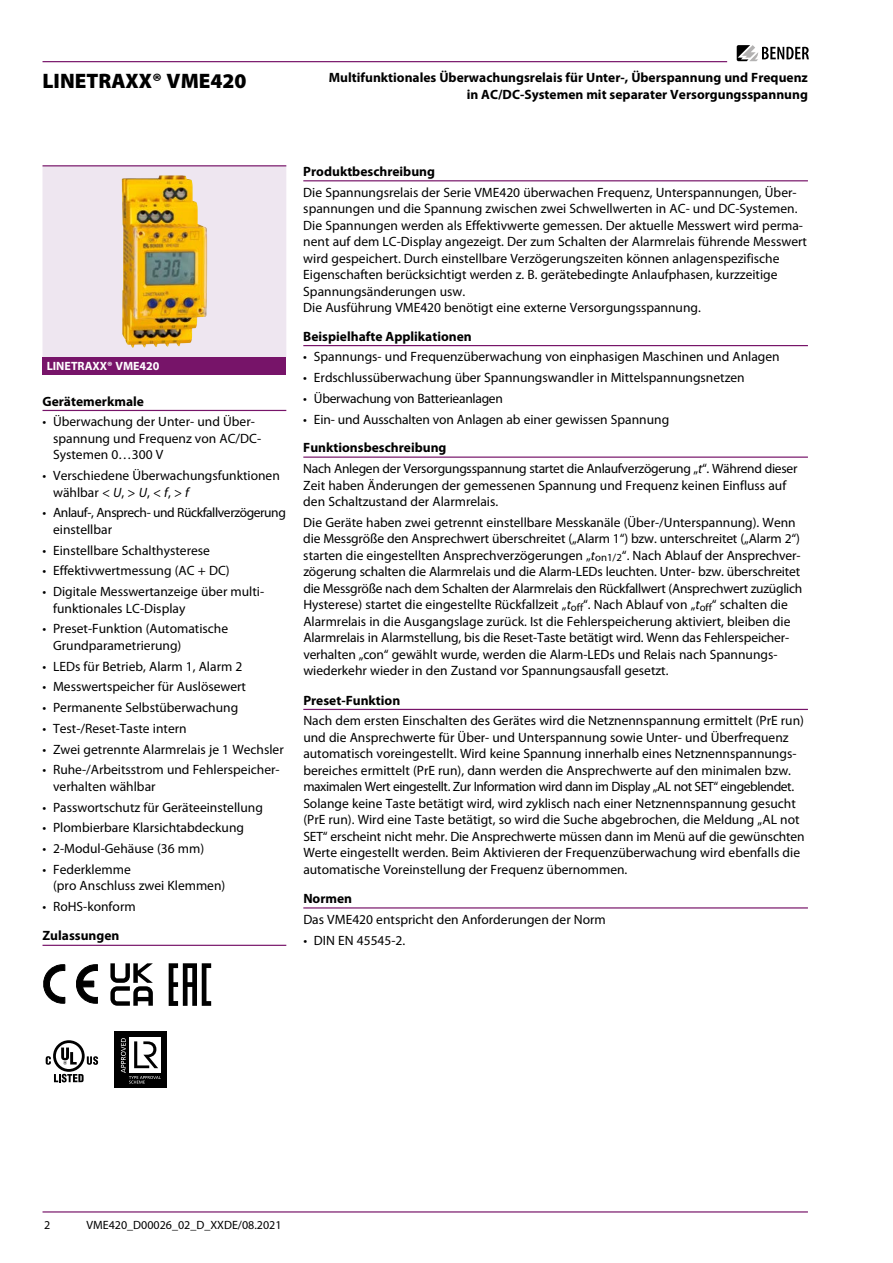
<style>
.page{position:relative;width:893px;height:1263px;background:#fff}
.page>*{position:absolute;margin:0;border:0;box-sizing:border-box;transform-origin:0 0}
.t1{font:900 21px "Myriad Pro";color:#000}
.t2{font:13.5px/16.5px "Myriad Pro";color:#000}
.t3{font:700 13.5px/16.5px "Myriad Pro";color:#000;text-align:right}
.t4{font:13.5px/20.7px "Myriad Pro";letter-spacing:-.02em;color:#000}
.t5{font:13.5px/16.5px "Myriad Pro";letter-spacing:-.03em;color:#000}
.t6{font:12px "Myriad Pro";color:#000}
.t7{font:700 12px "Myriad Pro";color:#fff}
.s1{font-style:italic}
.s2{font-weight:700}
</style>
<div class="page">
<hr style="left:43px;top:61px;width:684px;height:1px;background:#771469">
<hr style="left:43px;top:1211px;width:765px;height:1px;background:#771469">
<svg style="left:737px;top:45px;width:72px;height:16px"></svg>
<div style="left:43px;top:166px;width:243px;height:191px;background:#eee6f0"></div>
<img style="left:121px;top:175px;width:86px;height:173px">
<div style="left:43px;top:357px;width:243px;height:17px;background:#771469"></div>
<hr style="left:43px;top:410px;width:243px;height:1px;background:#771469">
<hr style="left:43px;top:945px;width:243px;height:1px;background:#771469">
<svg style="left:43px;top:964px;width:22px;height:40px"></svg>
<svg style="left:76px;top:964px;width:22px;height:40px"></svg>
<svg style="left:110px;top:963px;width:43px;height:43px"></svg>
<svg style="left:169px;top:963px;width:42px;height:43px"></svg>
<svg style="left:46px;top:1056px;width:5px;height:9px"></svg>
<svg style="left:54px;top:1074px;width:30px;height:8px"></svg>
<div style="left:53px;top:1040px;width:32px;height:32px;border:3px solid #000;border-radius:50%"></div>
<svg style="left:87px;top:1056px;width:11px;height:9px"></svg>
<svg style="left:61px;top:1047px;width:16px;height:18px"></svg>
<div style="left:114px;top:1031px;width:53px;height:57px;background:#000"></div>
<svg style="left:121px;top:1038px;width:40px;height:45px"></svg>
<hr style="left:303px;top:180px;width:505px;height:1px;background:#771469">
<hr style="left:303px;top:345px;width:505px;height:1px;background:#771469">
<hr style="left:303px;top:456px;width:505px;height:2px;background:#771469">
<hr style="left:303px;top:709px;width:505px;height:1px;background:#771469">
<hr style="left:303px;top:907px;width:505px;height:1px;background:#771469">
<hr style="left:43px;top:165px;width:243px;height:1px;background:#771469">
<h1 class="t1" style="left:43px;top:69px;width:206px">LINETRAXX® VME420</h1>
<p class="t3" style="left:329px;top:70px;width:480px">Multifunktionales Überwachungsrelais für Unter-, Überspannung und Frequenz in AC/DC-Systemen mit separater Versorgungsspannung</p>
<p class="t7" style="left:47px;top:359px;width:114px">LINETRAXX® VME420</p>
<p class="t3" style="left:43px;top:393px;width:103px">Gerätemerkmale</p>
<p class="t2" style="left:53px;top:414px;width:210px;text-indent:-11px">• Überwachung der Unter- und Über&shy;spannung und Frequenz von AC/DC-<br>Systemen 0…300 V</p>
<p class="t2" style="left:53px;top:468px;width:228px;text-indent:-11px">• Verschiedene Überwachungsfunktionen wählbar &lt; <span class="s1">U</span>, &gt; <span class="s1">U</span>, &lt; <span class="s1">f</span>, &gt; <span class="s1">f</span></p>
<p class="t5" style="left:53px;top:505px;width:234px;text-indent:-11px">• Anlauf-, Ansprech- und Rückfallverzögerung einstellbar</p>
<p class="t2" style="left:43px;top:542px;width:169px">• Einstellbare Schalthysterese</p>
<p class="t2" style="left:43px;top:563px;width:189px">• Effektivwertmessung (AC + DC)</p>
<p class="t2" style="left:53px;top:584px;width:213px;text-indent:-11px">• Digitale Messwertanzeige über multi&shy;funktionales LC-Display</p>
<p class="t2" style="left:53px;top:621px;width:177px;text-indent:-11px">• Preset-Funktion (Automatische<br>Grundparametrierung)</p>
<p class="t2" style="left:43px;top:658px;width:201px">• LEDs für Betrieb, Alarm 1, Alarm 2</p>
<p class="t2" style="left:43px;top:679px;width:205px">• Messwertspeicher für Auslösewert</p>
<p class="t2" style="left:43px;top:700px;width:197px">• Permanente Selbstüberwachung</p>
<p class="t2" style="left:43px;top:720px;width:146px">• Test-/Reset-Taste intern</p>
<p class="t2" style="left:43px;top:741px;width:243px">• Zwei getrennte Alarmrelais je 1 Wechsler</p>
<p class="t2" style="left:53px;top:762px;width:227px;text-indent:-11px">• Ruhe-/Arbeitsstrom und Fehlerspeicher&shy;verhalten wählbar</p>
<p class="t2" style="left:43px;top:799px;width:222px">• Passwortschutz für Geräteeinstellung</p>
<p class="t2" style="left:43px;top:820px;width:203px">• Plombierbare Klarsichtabdeckung</p>
<p class="t2" style="left:43px;top:841px;width:163px">• 2-Modul-Gehäuse (36 mm)</p>
<p class="t2" style="left:53px;top:861px;width:174px;text-indent:-11px">• Federklemme<br>(pro Anschluss zwei Klemmen)</p>
<p class="t2" style="left:43px;top:899px;width:95px">• RoHS-konform</p>
<p class="t3" style="left:43px;top:928px;width:78px">Zulassungen</p>
<p class="t3" style="left:303px;top:163px;width:133px">Produktbeschreibung</p>
<p class="t2" style="left:303px;top:184px;width:505px">Die Spannungsrelais der Serie VME420 überwachen Frequenz, Unterspannungen, Über&shy;spannungen und die Spannung zwischen zwei Schwellwerten in AC- und DC-Systemen.<br>Die Spannungen werden als Effektivwerte gemessen. Der aktuelle Messwert wird perma&shy;nent auf dem LC-Display angezeigt. Der zum Schalten der Alarmrelais führende Messwert wird gespeichert. Durch einstellbare Verzögerungszeiten können anlagenspezifische Eigenschaften berücksichtigt werden z. B. gerätebedingte Anlaufphasen, kurzzeitige Spannungsänderungen usw.<br>Die Ausführung VME420 benötigt eine externe Versorgungsspannung.</p>
<p class="t3" style="left:303px;top:328px;width:170px">Beispielhafte Applikationen</p>
<p class="t2" style="left:303px;top:349px;width:478px">• Spannungs- und Frequenzüberwachung von einphasigen Maschinen und Anlagen</p>
<p class="t2" style="left:303px;top:370px;width:443px">• Erdschlussüberwachung über Spannungswandler in Mittelspannungsnetzen</p>
<p class="t4" style="left:303px;top:388px;width:201px">• Überwachung von Batterieanlagen</p>
<p class="t2" style="left:303px;top:411px;width:367px">• Ein- und Ausschalten von Anlagen ab einer gewissen Spannung</p>
<p class="t4" style="left:303px;top:438px;width:496px"><span class="s2">Funktionsbeschreibung<br></span>Nach Anlegen der Versorgungsspannung startet die Anlaufverzögerung „<span class="s1">t</span>“. Während dieser</p>
<p class="t2" style="left:303px;top:477px;width:484px">Zeit haben Änderungen der gemessenen Spannung und Frequenz keinen Einfluss auf den Schaltzustand der Alarmrelais.</p>
<p class="t2" style="left:303px;top:514px;width:501px">Die Geräte haben zwei getrennt einstellbare Messkanäle (Über-/Unterspannung). Wenn die Messgröße den Ansprechwert überschreitet („Alarm 1“) bzw. unterschreitet („Alarm 2“) starten die eingestellten Ansprechverzögerungen „<span class="s1">t</span><sub>on1/2</sub>“. Nach Ablauf der Ansprechver&shy;zögerung schalten die Alarmrelais und die Alarm-LEDs leuchten. Unter- bzw. überschreitet die Messgröße nach dem Schalten der Alarmrelais den Rückfallwert (Ansprechwert zuzüglich Hysterese) startet die eingestellte Rückfallzeit „<span class="s1">t</span><sub>off</sub>“. Nach Ablauf von „<span class="s1">t</span><sub>off</sub>“ schalten die Alarmrelais in die Ausgangslage zurück. Ist die Fehlerspeicherung aktiviert, bleiben die Alarmrelais in Alarmstellung, bis die Reset-Taste betätigt wird. Wenn das Fehlerspeicher&shy;verhalten „con“ gewählt wurde, werden die Alarm-LEDs und Relais nach Spannungs&shy;wiederkehr wieder in den Zustand vor Spannungsausfall gesetzt.</p>
<p class="t3" style="left:303px;top:692px;width:98px">Preset-Funktion</p>
<p class="t2" style="left:303px;top:713px;width:503px">Nach dem ersten Einschalten des Gerätes wird die Netznennspannung ermittelt (PrE run) und die Ansprechwerte für Über- und Unterspannung sowie Unter- und Überfrequenz automatisch voreingestellt. Wird keine Spannung innerhalb eines Netznennspannungs&shy;bereiches ermittelt (PrE run), dann werden die Ansprechwerte auf den minimalen bzw. maximalen Wert eingestellt. Zur Information wird dann im Display „AL not SET“ eingeblendet.<br>Solange keine Taste betätigt wird, wird zyklisch nach einer Netznennspannung gesucht (PrE run). Wird eine Taste betätigt, so wird die Suche abgebrochen, die Meldung „AL not SET“ erscheint nicht mehr. Die Ansprechwerte müssen dann im Menü auf die gewünschten Werte eingestellt werden. Beim Aktivieren der Frequenzüberwachung wird ebenfalls die automatische Voreinstellung der Frequenz übernommen.</p>
<p class="t3" style="left:303px;top:890px;width:50px">Normen</p>
<p class="t2" style="left:303px;top:911px;width:304px">Das VME420 entspricht den Anforderungen der Norm</p>
<p class="t2" style="left:303px;top:932px;width:104px">• DIN EN 45545-2.</p>
<p class="t6" style="left:44px;top:1218px;width:8px">2</p>
<p class="t6" style="left:87px;top:1218px;width:196px">VME420_D00026_02_D_XXDE/08.2021</p>
</div>
